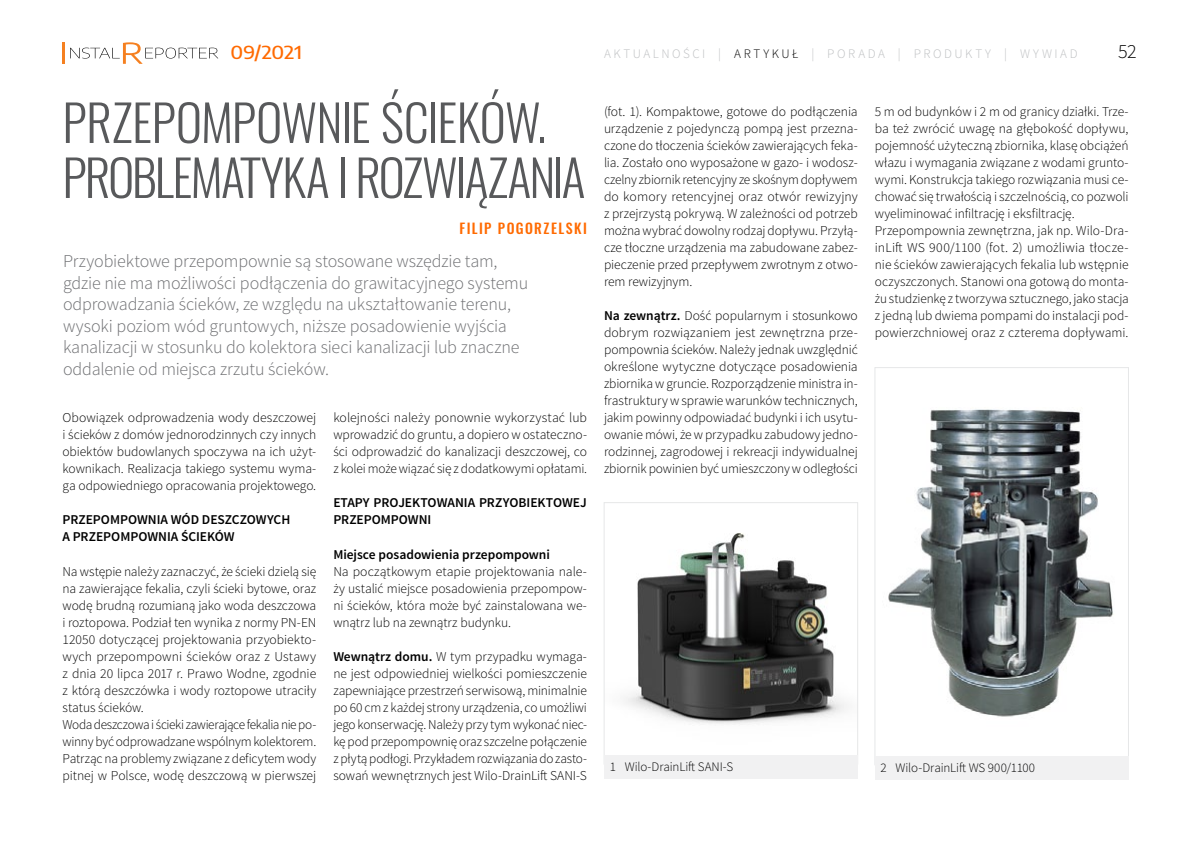
<style>
.page{position:relative;width:1191px;height:842px;background:#fff}
.page>*{position:absolute;margin:0;border:0;box-sizing:border-box;transform-origin:0 0}
.t1{font:300 50px/55px "Oswald";letter-spacing:-.025em;color:#58595b}
.t2{font:300 20px "Source Sans Pro";color:#000}
.t3{font:300 18px/21.6px "Source Sans Pro";letter-spacing:-.01em;color:#6d6e71}
.t4{font:500 18px "Encode Sans";letter-spacing:-.005em;color:#ff6a00;scale:1.11 1}
.t5{font:500 14px "Oswald";letter-spacing:.105em;color:#ff6a00}
.t6{font:300 13.5px/17px "Source Sans Pro";letter-spacing:-.005em;color:#000;text-align:justify}
.t7{font:600 13.5px/17px "Source Sans Pro";letter-spacing:-.005em;color:#000}
.t8{font:300 13px "Source Sans Pro";letter-spacing:-.01em;color:#000}
.t9{font:300 13px "Source Sans Pro";letter-spacing:.195em;color:#bcbec0}
.s1{color:#000}
.s2{font-weight:600}
</style>
<div class="page">
<hr style="left:62px;top:43px;width:3px;height:21px;background:#f58020">
<svg style="left:70px;top:42px;width:148px;height:22px"></svg>
<img style="left:888px;top:409px;width:225px;height:308px">
<div style="left:874px;top:367px;width:254px;height:398px;border:1px solid #e6e7e8"></div>
<div style="left:874px;top:756px;width:254px;height:24px;background:#f1f1f2"></div>
<img style="left:624px;top:533px;width:223px;height:192px">
<div style="left:604px;top:502px;width:253px;height:262px;border:1px solid #e6e7e8"></div>
<div style="left:604px;top:755px;width:253px;height:24px;background:#f1f1f2"></div>
<h3 class="t4" style="left:230px;top:40px;width:66px">09/2021</h3>
<p class="t9" style="left:604px;top:46px;width:459px">AKTUALNOŚCI | <span class="s1">ARTYKUŁ</span> | PORADa | PRODUKTY | wywiad</p>
<h2 class="t2" style="left:1118px;top:39px;width:20px">52</h2>
<h1 class="t1" style="left:62px;top:95px;width:524px">PRZEPOMPOWNIE ŚCIEKÓW.<br>PROBLEMATYKA I ROZWIĄZANIA</h1>
<p class="t5" style="left:459px;top:218px;width:129px">FILIP POGORZELSKI</p>
<p class="t3" style="left:63px;top:250px;width:466px">Przyobiektowe przepompownie są stosowane wszędzie tam, gdzie nie ma możliwości podłączenia do grawitacyjnego systemu odprowadzania ścieków, ze względu na ukształtowanie terenu, wysoki poziom wód gruntowych, niższe posadowienie wyjścia kanalizacji w stosunku do kolektora sieci kanalizacji lub znaczne oddalenie od miejsca zrzutu ścieków.</p>
<p class="t6" style="left:63px;top:409px;width:255px">Obowiązek odprowadzenia wody deszczowej i ścieków z domów jednorodzinnych czy innych obiektów budowlanych spoczywa na ich użyt&shy;kownikach. Realizacja takiego systemu wyma&shy;ga odpowiedniego opracowania projektowego.</p>
<p class="t7" style="left:63px;top:512px;width:229px">PRZEPOMPOWN IA WÓD DESZCZOWYCH<br>A PRZEPOMPOWN IA ŚCIEKÓW</p>
<p class="t6" style="left:63px;top:563px;width:255px;text-align:left">Na wstępie należy zaznaczyć, że ścieki dzielą się na zawierające fekalia, czyli ścieki bytowe, oraz wodę brudną rozumianą jako woda deszczowa i roztopowa. Podział ten wynika z normy PN-EN 12050 dotyczącej projektowania przyobiekto&shy;wych przepompowni ścieków oraz z Ustawy z dnia 20 lipca 2017 r. Prawo Wodne, zgodnie z którą deszczówka i wody roztopowe utraciły status ścieków.<br>Woda deszczowa i ścieki zawierające fekalia nie po&shy;winny być odprowadzane wspólnym kolektorem.<br>Patrząc na problemy związane z deficytem wody pitnej w Polsce, wodę deszczową w pierwszej</p>
<p class="t6" style="left:333px;top:409px;width:255px">kolejności należy ponownie wykorzystać lub wprowadzić do gruntu, a dopiero w ostateczno&shy;ści odprowadzić do kanalizacji deszczowej, co z kolei może wiązać się z dodatkowymi opłatami.</p>
<p class="t7" style="left:333px;top:495px;width:255px">ETAPY PROJEKTOWAN IA PRZYOBIEKTOWEJ<br>PRZEPOMPOWN I</p>
<p class="t7" style="left:333px;top:546px;width:218px">M IEJSCE POSADOWIENIA PRZEPOMPOWNI</p>
<p class="t6" style="left:333px;top:563px;width:255px">Na początkowym etapie projektowania nale&shy;ży ustalić miejsce posadowienia przepompow&shy;ni ścieków, która może być zainstalowana we&shy;wnątrz lub na zewnątrz budynku.</p>
<p class="t6" style="left:333px;top:648px;width:255px"><span class="s2">WEWNĄTRZ DOMU.</span> W tym przypadku wymaga&shy;ne jest odpowiedniej wielkości pomieszczenie zapewniające przestrzeń serwisową, minimalnie po 60 cm z każdej strony urządzenia, co umożliwi jego konserwację. Należy przy tym wykonać niec&shy;kę pod przepompownię oraz szczelne połączenie z płytą podłogi. Przykładem rozwiązania do zasto&shy;sowań wewnętrznych jest Wilo-DrainLift SANI-S</p>
<p class="t6" style="left:604px;top:103px;width:255px">(fot. 1). Kompaktowe, gotowe do podłączenia urządzenie z pojedynczą pompą jest przezna&shy;czone do tłoczenia ścieków zawierających feka&shy;lia. Zostało ono wyposażone w gazo- i wodosz&shy;czelny zbiornik retencyjny ze skośnym dopływem do komory retencyjnej oraz otwór rewizyjny z przejrzystą pokrywą. W zależności od potrzeb można wybrać dowolny rodzaj dopływu. Przyłą&shy;cze tłoczne urządzenia ma zabudowane zabez&shy;pieczenie przed przepływem zwrotnym z otwo&shy;rem rewizyjnym.</p>
<p class="t6" style="left:604px;top:307px;width:255px"><span class="s2">NA ZEWNĄTRZ.</span> Dość popularnym i stosunkowo dobrym rozwiązaniem jest zewnętrzna prze&shy;pompownia ścieków. Należy jednak uwzględnić określone wytyczne dotyczące posadowienia zbiornika w gruncie. Rozporządzenie ministra in&shy;frastruktury w sprawie warunków technicznych, jakim powinny odpowiadać budynki i ich usytu&shy;owanie mówi, że w przypadku zabudowy jedno&shy;rodzinnej, zagrodowej i rekreacji indywidualnej zbiornik powinien być umieszczony w odległości</p>
<p class="t6" style="left:874px;top:103px;width:255px;text-align:left">5 m od budynków i 2 m od granicy działki. Trze&shy;ba też zwrócić uwagę na głębokość dopływu, pojemność użyteczną zbiornika, klasę obciążeń włazu i wymagania związane z wodami grunto&shy;wymi. Konstrukcja takiego rozwiązania musi ce&shy;chować się trwałością i szczelnością, co pozwoli wyeliminować infiltrację i eksfiltrację.<br>Przepompownia zewnętrzna, jak np. Wilo-Dra&shy;inLift WS 900/1100 (fot. 2) umożliwia tłocze&shy;nie ścieków zawierających fekalia lub wstępnie oczyszczonych. Stanowi ona gotową do monta&shy;żu studzienkę z tworzywa sztucznego, jako stacja z jedną lub dwiema pompami do instalacji pod&shy;powierzchniowej oraz z czterema dopływami.</p>
<p class="t8" style="left:609px;top:759px;width:125px">1 Wilo-DrainLift SANI-S</p>
<p class="t8" style="left:880px;top:759px;width:156px">2 Wilo-DrainLift WS 900/1100</p>
</div>
